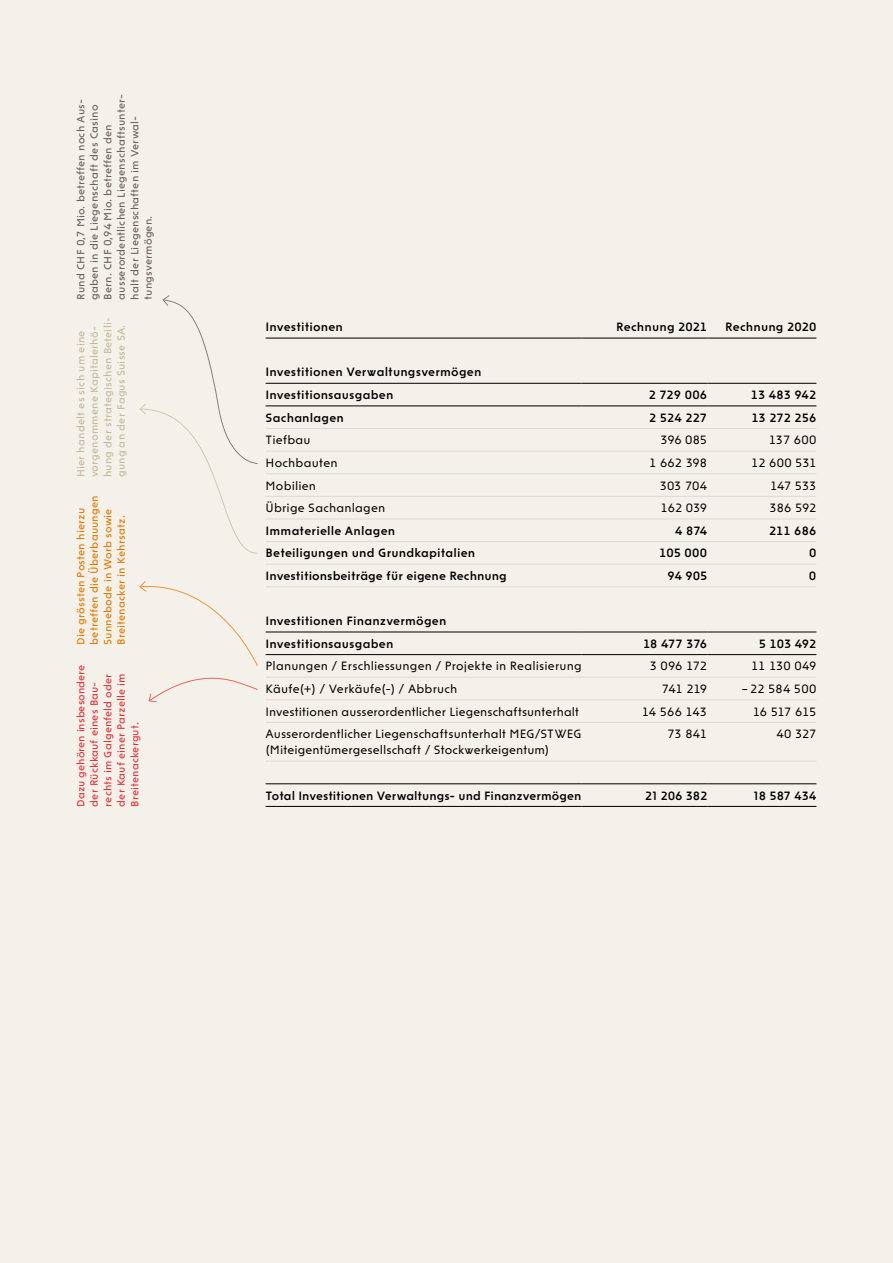
<style>
.page{position:relative;width:893px;height:1263px;background:#f4f1ea}
.page>*{position:absolute;margin:0;border:0;box-sizing:border-box;transform-origin:0 0}
.t1{font:600 12px/22.6px "Funkis C.2";letter-spacing:.005em;color:#000}
.t2{font:12px/16.2px "Funkis C.2";color:#000}
.t3{font:12px "Funkis C.2";color:#000;scale:1.3 1}
.t4{font:500 10.5px/13.5px "Funkis C.2";letter-spacing:.01em;color:#70635d}
.t5{font:500 10.5px/13.5px "Funkis C.2";letter-spacing:.01em;color:#e73439}
.t6{font:500 10.5px/13.5px "Funkis C.2";letter-spacing:.01em;color:#c5bb9a}
.t7{font:500 10.5px/13.5px "Funkis C.2";letter-spacing:.01em;color:#e67900}
</style>
<div class="page">
<hr style="left:266px;top:338px;width:316px;height:1px;background:#000">
<hr style="left:582px;top:338px;width:125px;height:1px;background:#000">
<hr style="left:707px;top:338px;width:109px;height:1px;background:#000">
<hr style="left:266px;top:806px;width:316px;height:1px;background:#000">
<hr style="left:582px;top:806px;width:125px;height:1px;background:#000">
<hr style="left:707px;top:806px;width:109px;height:1px;background:#000">
<hr style="left:266px;top:428px;width:316px;height:1px;background:#dadada">
<hr style="left:582px;top:428px;width:125px;height:1px;background:#dadada">
<hr style="left:707px;top:428px;width:109px;height:1px;background:#dadada">
<hr style="left:266px;top:451px;width:316px;height:1px;background:#dadada">
<hr style="left:582px;top:451px;width:125px;height:1px;background:#dadada">
<hr style="left:707px;top:451px;width:109px;height:1px;background:#dadada">
<hr style="left:266px;top:473px;width:316px;height:1px;background:#dadada">
<hr style="left:582px;top:473px;width:125px;height:1px;background:#dadada">
<hr style="left:707px;top:473px;width:109px;height:1px;background:#dadada">
<hr style="left:266px;top:496px;width:316px;height:1px;background:#dadada">
<hr style="left:582px;top:496px;width:125px;height:1px;background:#dadada">
<hr style="left:707px;top:496px;width:109px;height:1px;background:#dadada">
<hr style="left:266px;top:519px;width:316px;height:1px;background:#dadada">
<hr style="left:582px;top:519px;width:125px;height:1px;background:#dadada">
<hr style="left:707px;top:519px;width:109px;height:1px;background:#dadada">
<hr style="left:266px;top:541px;width:316px;height:1px;background:#dadada">
<hr style="left:582px;top:541px;width:125px;height:1px;background:#dadada">
<hr style="left:707px;top:541px;width:109px;height:1px;background:#dadada">
<hr style="left:266px;top:564px;width:316px;height:1px;background:#dadada">
<hr style="left:582px;top:564px;width:125px;height:1px;background:#dadada">
<hr style="left:707px;top:564px;width:109px;height:1px;background:#dadada">
<hr style="left:266px;top:677px;width:316px;height:1px;background:#dadada">
<hr style="left:582px;top:677px;width:125px;height:1px;background:#dadada">
<hr style="left:707px;top:677px;width:109px;height:1px;background:#dadada">
<hr style="left:266px;top:699px;width:316px;height:1px;background:#dadada">
<hr style="left:582px;top:699px;width:125px;height:1px;background:#dadada">
<hr style="left:707px;top:699px;width:109px;height:1px;background:#dadada">
<hr style="left:266px;top:722px;width:316px;height:1px;background:#dadada">
<hr style="left:582px;top:722px;width:125px;height:1px;background:#dadada">
<hr style="left:707px;top:722px;width:109px;height:1px;background:#dadada">
<hr style="left:266px;top:761px;width:316px;height:1px;background:#dadada">
<hr style="left:582px;top:761px;width:125px;height:1px;background:#dadada">
<hr style="left:707px;top:761px;width:109px;height:1px;background:#dadada">
<hr style="left:266px;top:783px;width:316px;height:1px;background:#000">
<hr style="left:582px;top:783px;width:125px;height:1px;background:#000">
<hr style="left:707px;top:783px;width:109px;height:1px;background:#000">
<hr style="left:266px;top:383px;width:316px;height:1px;background:#000">
<hr style="left:582px;top:383px;width:125px;height:1px;background:#000">
<hr style="left:707px;top:383px;width:109px;height:1px;background:#000">
<hr style="left:266px;top:406px;width:316px;height:1px;background:#000">
<hr style="left:582px;top:406px;width:125px;height:1px;background:#000">
<hr style="left:707px;top:406px;width:109px;height:1px;background:#000">
<hr style="left:266px;top:632px;width:316px;height:1px;background:#000">
<hr style="left:582px;top:632px;width:125px;height:1px;background:#000">
<hr style="left:707px;top:632px;width:109px;height:1px;background:#000">
<hr style="left:266px;top:654px;width:316px;height:1px;background:#000">
<hr style="left:582px;top:654px;width:125px;height:1px;background:#000">
<hr style="left:707px;top:654px;width:109px;height:1px;background:#000">
<hr style="left:266px;top:586px;width:316px;height:1px;background:#dadada">
<hr style="left:582px;top:586px;width:125px;height:1px;background:#dadada">
<hr style="left:707px;top:586px;width:109px;height:1px;background:#dadada">
<svg style="left:139px;top:295px;width:119px;height:259px"></svg>
<svg style="left:139px;top:581px;width:119px;height:122px"></svg>
<p class="t4" style="left:74px;top:300px;width:207px;rotate:-90deg">Rund CHF 0,7 Mio. betreffen noch Aus&shy;gaben in die Liegenschaft des Casino Bern. CHF 0,94 Mio. betreffen den ausserordentlichen Liegenschaftsunter&shy;halt der Liegenschaften im Verwal&shy;tungsvermögen.</p>
<p class="t6" style="left:74px;top:477px;width:161px;rotate:-90deg">Hier handelt es sich um eine vorgenommene Kapitalerhö&shy;hung der strategischen Beteili&shy;gung an der Fagus Suisse SA.</p>
<p class="t7" style="left:74px;top:645px;width:151px;rotate:-90deg">Die grössten Posten hierzu betreffen die Überbauungen<br>Sunnebode in Worb sowie<br>Breitenacker in Kehrsatz.</p>
<p class="t5" style="left:74px;top:807px;width:143px;rotate:-90deg">Dazu gehören insbesondere der Rückkauf eines Bau&shy;rechts im Galgenfeld oder der Kauf einer Parzelle im<br>Breitenackergut.</p>
<p class="t1" style="left:266px;top:316px;width:79px">Investitionen</p>
<p class="t1" style="left:616px;top:316px;width:93px">Rechnung 2021</p>
<p class="t1" style="left:725px;top:316px;width:93px">Rechnung 2020</p>
<p class="t1" style="left:266px;top:361px;width:217px">Investitionen Verwaltungsvermögen<br>Investitionsausgaben</p>
<p class="t1" style="left:649px;top:384px;width:60px">2 729 006</p>
<p class="t1" style="left:751px;top:384px;width:67px">13 483 942</p>
<p class="t1" style="left:266px;top:406px;width:80px">Sachanlagen</p>
<p class="t1" style="left:649px;top:406px;width:60px">2 524 227</p>
<p class="t1" style="left:751px;top:406px;width:67px">13 272 256</p>
<p class="t2" style="left:266px;top:432px;width:47px">Tiefbau</p>
<p class="t2" style="left:660px;top:432px;width:48px">396 085</p>
<p class="t2" style="left:769px;top:432px;width:49px">137 600</p>
<p class="t2" style="left:266px;top:455px;width:74px">Hochbauten</p>
<p class="t2" style="left:649px;top:455px;width:60px">1 662 398</p>
<p class="t2" style="left:751px;top:455px;width:67px">12 600 531</p>
<p class="t2" style="left:266px;top:478px;width:52px">Mobilien</p>
<p class="t2" style="left:660px;top:478px;width:49px">303 704</p>
<p class="t2" style="left:770px;top:478px;width:48px">147 533</p>
<p class="t2" style="left:266px;top:500px;width:121px">Übrige Sachanlagen</p>
<p class="t2" style="left:661px;top:500px;width:48px">162 039</p>
<p class="t2" style="left:770px;top:500px;width:48px">386 592</p>
<p class="t1" style="left:266px;top:519px;width:131px">Immaterielle Anlagen</p>
<p class="t1" style="left:675px;top:519px;width:33px">4 874</p>
<p class="t1" style="left:769px;top:519px;width:49px">211 686</p>
<p class="t1" style="left:266px;top:542px;width:211px">Beteiligungen und Grundkapitalien</p>
<p class="t1" style="left:659px;top:542px;width:50px">105 000</p>
<p class="t1" style="left:809px;top:542px;width:9px">0</p>
<p class="t1" style="left:266px;top:565px;width:243px">Investitionsbeiträge für eigene Rechnung</p>
<p class="t1" style="left:667px;top:565px;width:41px">94 905</p>
<p class="t1" style="left:809px;top:565px;width:9px">0</p>
<p class="t1" style="left:266px;top:610px;width:182px">Investitionen Finanzvermögen<br>Investitionsausgaben</p>
<p class="t1" style="left:643px;top:632px;width:66px">18 477 376</p>
<p class="t1" style="left:759px;top:632px;width:59px">5 103 492</p>
<p class="t2" style="left:266px;top:658px;width:318px">Planungen / Erschliessungen / Projekte in Realisierung</p>
<p class="t2" style="left:650px;top:658px;width:59px">3 096 172</p>
<p class="t2" style="left:751px;top:658px;width:67px">11 130 049</p>
<p class="t2" style="left:266px;top:681px;width:193px">Käufe(+) / Verkäufe(-) / Abbruch</p>
<p class="t2" style="left:662px;top:681px;width:47px">741 219</p>
<p class="t3" style="left:741px;top:682px;width:59px">-22 584 500</p>
<p class="t2" style="left:266px;top:704px;width:315px">Investitionen ausserordentlicher Liegenschaftsunterhalt</p>
<p class="t2" style="left:642px;top:704px;width:67px">14 566 143</p>
<p class="t2" style="left:753px;top:704px;width:65px">16 517 615</p>
<p class="t2" style="left:266px;top:726px;width:318px">Ausserordentlicher Liegenschaftsunterhalt MEG/STWEG (Miteigentümergesellschaft / Stockwerkeigentum)</p>
<p class="t2" style="left:667px;top:726px;width:41px">73 841</p>
<p class="t2" style="left:776px;top:726px;width:42px">40 327</p>
<p class="t1" style="left:266px;top:784px;width:317px">Total Investitionen Verwaltungs- und Finanzvermögen</p>
<p class="t1" style="left:645px;top:784px;width:64px">21 206 382</p>
<p class="t1" style="left:753px;top:784px;width:64px">18 587 434</p>
</div>
